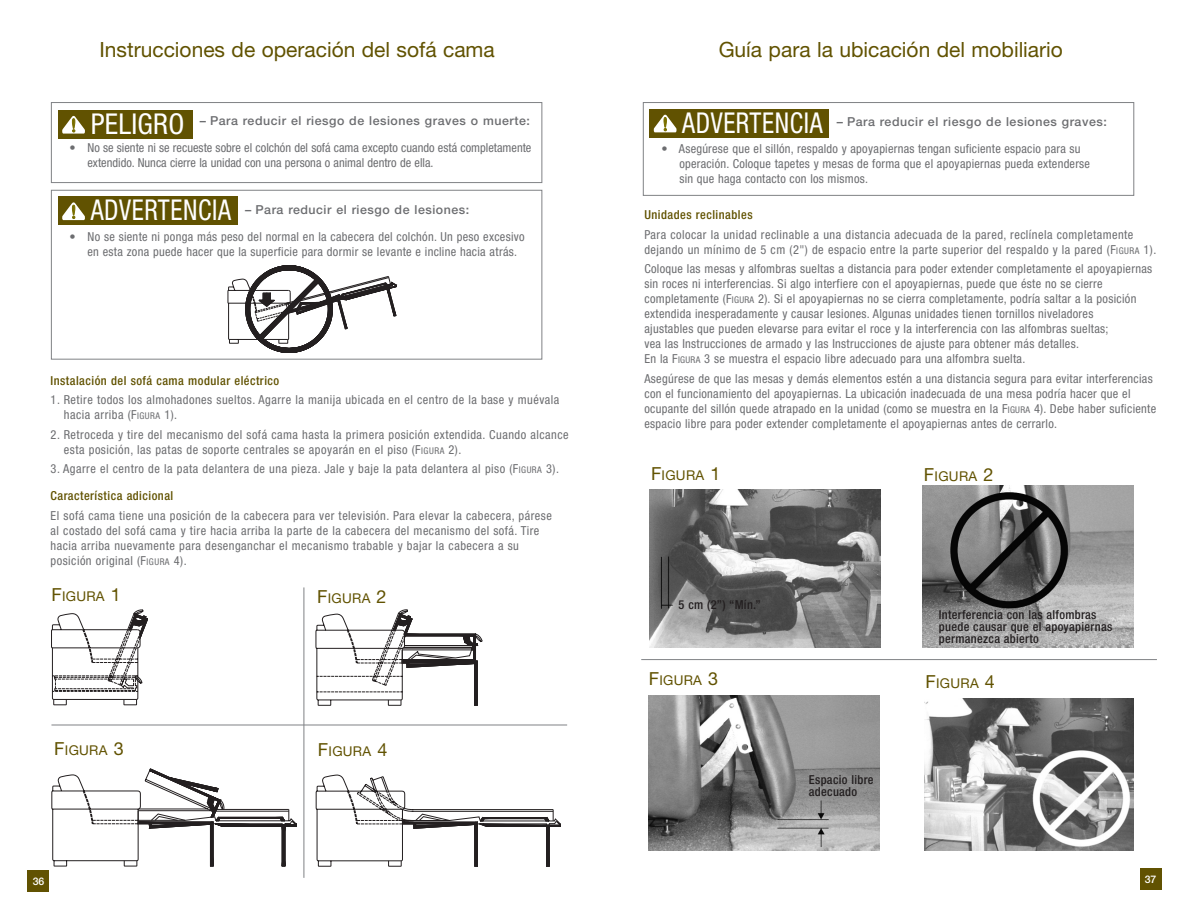
<style>
.page{position:relative;width:1188px;height:918px;background:#fff}
.page>*{position:absolute;margin:0;border:0;box-sizing:border-box;transform-origin:0 0}
.t1{font:condensed 28.8px "Helvetica Neue";letter-spacing:.025em;color:#fff;scale:.9 1}
.t2{font:condensed 28.8px "Helvetica Neue";letter-spacing:.025em;color:#fff}
.t3{font:21px "Helvetica Neue";color:#615201}
.t4{font:13.5px "Helvetica Neue";letter-spacing:.02em;color:#615201}
.t5{font:condensed 12.3px/15px "Helvetica Neue";letter-spacing:.025em;color:#6c6d70}
.t6{font:condensed 12.3px/15px "Helvetica Neue";color:#6c6d70}
.t7{font:500 12.3px "Helvetica Neue";letter-spacing:.045em;color:#6c6d70}
.t8{font:500 condensed 12.3px/12px "Helvetica Neue";letter-spacing:.025em;color:#231f20}
.t9{font:500 condensed 12.3px "Helvetica Neue";letter-spacing:.04em;color:#615201}
.t10{font:500 10.5px "Helvetica Neue";color:#fff}
.s1{font-size:9.3px}
.s2{font-weight:500;color:#615201}
.s3{font-size:18px}
</style>
<div class="page">
<svg style="left:316px;top:775px;width:245px;height:92px"></svg>
<svg style="left:52px;top:769px;width:245px;height:97px"></svg>
<svg style="left:316px;top:610px;width:166px;height:96px"></svg>
<svg style="left:51px;top:610px;width:97px;height:95px"></svg>
<hr style="left:51px;top:725px;width:516px;height:1px;background:#808285">
<div style="left:1140px;top:868px;width:21px;height:22px;background:#615201"></div>
<div style="left:28px;top:871px;width:21px;height:21px;background:#615201"></div>
<img style="left:650px;top:490px;width:231px;height:158px">
<img style="left:649px;top:695px;width:231px;height:155px">
<img style="left:923px;top:486px;width:211px;height:161px">
<img style="left:924px;top:698px;width:210px;height:153px">
<hr style="left:641px;top:659px;width:516px;height:1px;background:#808285">
<div style="left:51px;top:190px;width:491px;height:170px;border:1px solid #808285"></div>
<div style="left:643px;top:102px;width:491px;height:94px;border:1px solid #808285"></div>
<div style="left:58px;top:196px;width:180px;height:29px;background:#615201"></div>
<svg style="left:62px;top:202px;width:23px;height:18px"></svg>
<div style="left:650px;top:109px;width:179px;height:29px;background:#615201"></div>
<svg style="left:654px;top:115px;width:23px;height:17px"></svg>
<hr style="left:304px;top:587px;width:1px;height:291px;background:#808285">
<div style="left:51px;top:102px;width:491px;height:81px;border:1px solid #808285"></div>
<div style="left:58px;top:110px;width:134px;height:29px;background:#615201"></div>
<svg style="left:62px;top:116px;width:23px;height:18px"></svg>
<svg style="left:227px;top:265px;width:171px;height:88px"></svg>
<h2 class="t3" style="left:100px;top:42px;width:397px">Instrucciones de operación del sofá cama</h2>
<h2 class="t3" style="left:719px;top:42px;width:346px">Guía para la ubicación del mobiliario</h2>
<h1 class="t2" style="left:91px;top:113px;width:95px">PELIGRO</h1>
<p class="t7" style="left:200px;top:116px;width:332px">– Para reducir el riesgo de lesiones graves o muerte:</p>
<p class="t6" style="left:87px;top:141px;width:445px;text-indent:-18px">• No se siente ni se recueste sobre el colchón del sofá cama excepto cuando está completamente extendido. Nunca cierre la unidad con una persona o animal dentro de ella.</p>
<h1 class="t1" style="left:91px;top:200px;width:157px">ADVERTENCIA</h1>
<p class="t7" style="left:245px;top:205px;width:226px">– Para reducir el riesgo de lesiones:</p>
<p class="t5" style="left:87px;top:230px;width:439px;text-indent:-18px">• No se siente ni ponga más peso del normal en la cabecera del colchón. Un peso excesivo en esta zona puede hacer que la superficie para dormir se levante e incline hacia atrás.</p>
<p class="t9" style="left:51px;top:376px;width:230px">Instalación del sofá cama modular eléctrico</p>
<p class="t5" style="left:64px;top:393px;width:497px;text-indent:-13px">1. Retire todos los almohadones sueltos. Agarre la manija ubicada en el centro de la base y muévala hacia arriba (F<span class="s1">IGURA</span> 1).</p>
<p class="t5" style="left:64px;top:428px;width:506px;text-indent:-13px">2. Retroceda y tire del mecanismo del sofá cama hasta la primera posición extendida. Cuando alcance esta posición, las patas de soporte centrales se apoyarán en el piso (F<span class="s1">IGURA</span> 2).</p>
<p class="t5" style="left:51px;top:456px;width:510px;line-height:27px">3. Agarre el centro de la pata delantera de una pieza. Jale y baje la pata delantera al piso (F<span class="s1">IGURA</span> 3).<br><span class="s2">Característica adicional</span></p>
<p class="t5" style="left:51px;top:509px;width:503px">El sofá cama tiene una posición de la cabecera para ver televisión. Para elevar la cabecera, párese al costado del sofá cama y tire hacia arriba la parte de la cabecera del mecanismo del sofá. Tire hacia arriba nuevamente para desenganchar el mecanismo trabable y bajar la cabecera a su posición original (F<span class="s1">IGURA</span> 4).</p>
<p class="t4" style="left:51px;top:591px;width:71px"><span class="s3">F</span>IGURA <span class="s3">1</span></p>
<p class="t4" style="left:317px;top:593px;width:71px"><span class="s3">F</span>IGURA <span class="s3">2</span></p>
<p class="t4" style="left:54px;top:745px;width:71px"><span class="s3">F</span>IGURA <span class="s3">3</span></p>
<p class="t4" style="left:318px;top:746px;width:71px"><span class="s3">F</span>IGURA <span class="s3">4</span></p>
<h1 class="t1" style="left:682px;top:112px;width:157px">ADVERTENCIA</h1>
<p class="t7" style="left:837px;top:117px;width:272px">– Para reducir el riesgo de lesiones graves:</p>
<p class="t5" style="left:679px;top:142px;width:412px;text-indent:-18px">• Asegúrese que el sillón, respaldo y apoyapiernas tengan suficiente espacio para su operación. Coloque tapetes y mesas de forma que el apoyapiernas pueda extenderse sin que haga contacto con los mismos.</p>
<p class="t9" style="left:644px;top:211px;width:110px">Unidades reclinables</p>
<p class="t5" style="left:644px;top:228px;width:513px">Para colocar la unidad reclinable a una distancia adecuada de la pared, reclínela completamente dejando un mínimo de 5 cm (2") de espacio entre la parte superior del respaldo y la pared (F<span class="s1">IGURA</span> 1).</p>
<p class="t5" style="left:644px;top:263px;width:509px">Coloque las mesas y alfombras sueltas a distancia para poder extender completamente el apoyapiernas sin roces ni interferencias. Si algo interfiere con el apoyapiernas, puede que éste no se cierre completamente (F<span class="s1">IGURA</span> 2). Si el apoyapiernas no se cierra completamente, podría saltar a la posición extendida inesperadamente y causar lesiones. Algunas unidades tienen tornillos niveladores<br>ajustables que pueden elevarse para evitar el roce y la interferencia con las alfombras sueltas;<br>vea las Instrucciones de armado y las Instrucciones de ajuste para obtener más detalles.<br>En la F<span class="s1">IGURA</span> 3 se muestra el espacio libre adecuado para una alfombra suelta.</p>
<p class="t5" style="left:644px;top:372px;width:513px">Asegúrese de que las mesas y demás elementos estén a una distancia segura para evitar interferencias con el funcionamiento del apoyapiernas. La ubicación inadecuada de una mesa podría hacer que el ocupante del sillón quede atrapado en la unidad (como se muestra en la F<span class="s1">IGURA</span> 4). Debe haber suficiente espacio libre para poder extender completamente el apoyapiernas antes de cerrarlo.</p>
<p class="t4" style="left:651px;top:470px;width:71px"><span class="s3">F</span>IGURA <span class="s3">1</span></p>
<p class="t4" style="left:924px;top:472px;width:71px"><span class="s3">F</span>IGURA <span class="s3">2</span></p>
<p class="t8" style="left:679px;top:599px;width:84px">5 cm (2”) “Mín.”</p>
<p class="t8" style="left:939px;top:610px;width:175px">Interferencia con las alfombras puede causar que el apoyapiernas permanezca abierto</p>
<p class="t4" style="left:649px;top:675px;width:71px"><span class="s3">F</span>IGURA <span class="s3">3</span></p>
<p class="t4" style="left:926px;top:678px;width:71px"><span class="s3">F</span>IGURA <span class="s3">4</span></p>
<p class="t8" style="left:809px;top:774px;width:66px">Espacio libre adecuado</p>
<p class="t10" style="left:33px;top:877px;width:13px">36</p>
<p class="t10" style="left:1145px;top:875px;width:13px">37</p>
</div>
